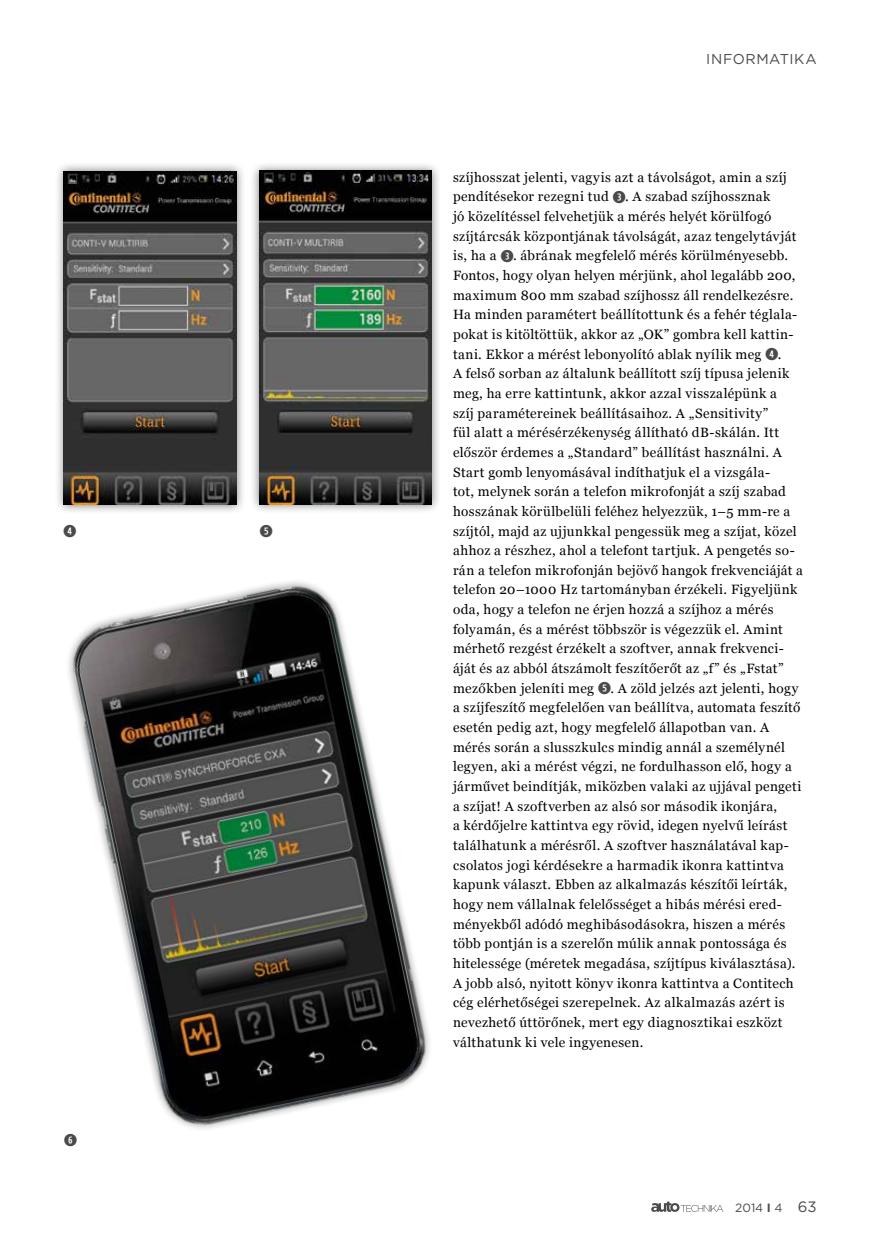
<style>
.page{position:relative;width:872px;height:1246px;background:#fff}
.page>*{position:absolute;margin:0;border:0;box-sizing:border-box;transform-origin:0 0}
.t1{font:16.5px "Combi Numerals Ltd";color:#4a4a49}
.t2{font:14.25px "Gotham";letter-spacing:.045em;color:#4a4a49}
.t3{font:13.5px/19.6px "Georgia";letter-spacing:.03em;color:#000}
.t4{font:12px "Gotham";color:#4a4a49}
.s1{font-family:"Combi Numerals Ltd";font-size:16.5px;color:#4a4a49}
.s2{font-weight:700}
.s3{font-size:15px}
</style>
<div class="page">
<svg style="left:651px;top:1201px;width:72px;height:11px"></svg>
<img style="left:68px;top:581px;width:362px;height:548px">
<div style="left:54px;top:162px;width:192px;height:352px;background:#000;opacity:.5"></div>
<img style="left:64px;top:171px;width:172px;height:334px">
<div style="left:249px;top:161px;width:192px;height:353px;background:#000;opacity:.5"></div>
<img style="left:259px;top:171px;width:173px;height:334px">
<p class="t1" style="left:63px;top:522px;width:15px">➍</p>
<p class="t1" style="left:259px;top:522px;width:15px">➎</p>
<p class="t1" style="left:64px;top:1131px;width:15px">➏</p>
<p class="t2" style="left:706px;top:50px;width:112px">INFORMATIKA</p>
<p class="t3" style="left:453px;top:167px;width:351px">szíjhosszat jelenti, vagyis azt a távolságot, amin a szíj pendítésekor rezegni tud <span class="s1">➌</span>. A szabad szíjhossznak<br>jó közelítéssel felvehetjük a mérés helyét körülfogó szíjtárcsák központjának távolságát, azaz tengelytávját is, ha a <span class="s1">➌</span>. ábrának megfelelő mérés körülményesebb.<br>Fontos, hogy olyan helyen mérjünk, ahol legalább 200, maximum 800 mm szabad szíjhossz áll rendelkezésre.<br>Ha minden paramétert beállítottunk és a fehér téglala&shy;pokat is kitöltöttük, akkor az „OK” gombra kell kattin&shy;tani. Ekkor a mérést lebonyolító ablak nyílik meg <span class="s1">➍</span>.<br>A felső sorban az általunk beállított szíj típusa jelenik meg, ha erre kattintunk, akkor azzal visszalépünk a<br>szíj paramétereinek beállításaihoz. A „Sensitivity”<br>fül alatt a mérésérzékenység állítható dB-skálán. Itt először érdemes a „Standard” beállítást használni. A Start gomb lenyomásával indíthatjuk el a vizsgála-<br>tot, melynek során a telefon mikrofonját a szíj szabad hosszának körülbelüli feléhez helyezzük, 1–5 mm-re a szíjtól, majd az ujjunkkal pengessük meg a szíjat, közel ahhoz a részhez, ahol a telefont tartjuk. A pengetés so&shy;rán a telefon mikrofonján bejövő hangok frekvenciáját a telefon 20–1000 Hz tartományban érzékeli. Figyeljünk oda, hogy a telefon ne érjen hozzá a szíjhoz a mérés folyamán, és a mérést többször is végezzük el. Amint mérhető rezgést érzékelt a szoftver, annak frekvenci&shy;áját és az abból átszámolt feszítőerőt az „f” és „Fstat” mezőkben jeleníti meg <span class="s1">➎</span>. A zöld jelzés azt jelenti, hogy a szíjfeszítő megfelelően van beállítva, automata feszítő esetén pedig azt, hogy megfelelő állapotban van. A mérés során a slusszkulcs mindig annál a személynél legyen, aki a mérést végzi, ne fordulhasson elő, hogy a járművet beindítják, miközben valaki az ujjával pengeti a szíjat! A szoftverben az alsó sor második ikonjára,<br>a kérdőjelre kattintva egy rövid, idegen nyelvű leírást találhatunk a mérésről. A szoftver használatával kap&shy;csolatos jogi kérdésekre a harmadik ikonra kattintva kapunk választ. Ebben az alkalmazás készítői leírták, hogy nem vállalnak felelősséget a hibás mérési ered&shy;ményekből adódó meghibásodásokra, hiszen a mérés több pontján is a szerelőn múlik annak pontossága és hitelessége (méretek megadása, szíjtípus kiválasztása).<br>A jobb alsó, nyitott könyv ikonra kattintva a Contitech cég elérhetőségei szerepelnek. Az alkalmazás azért is nevezhető úttörőnek, mert egy diagnosztikai eszközt válthatunk ki vele ingyenesen.</p>
<p class="t4" style="left:735px;top:1200px;width:83px">2014 <span class="s2">I</span> 4 <span class="s3">63</span></p>
</div>
